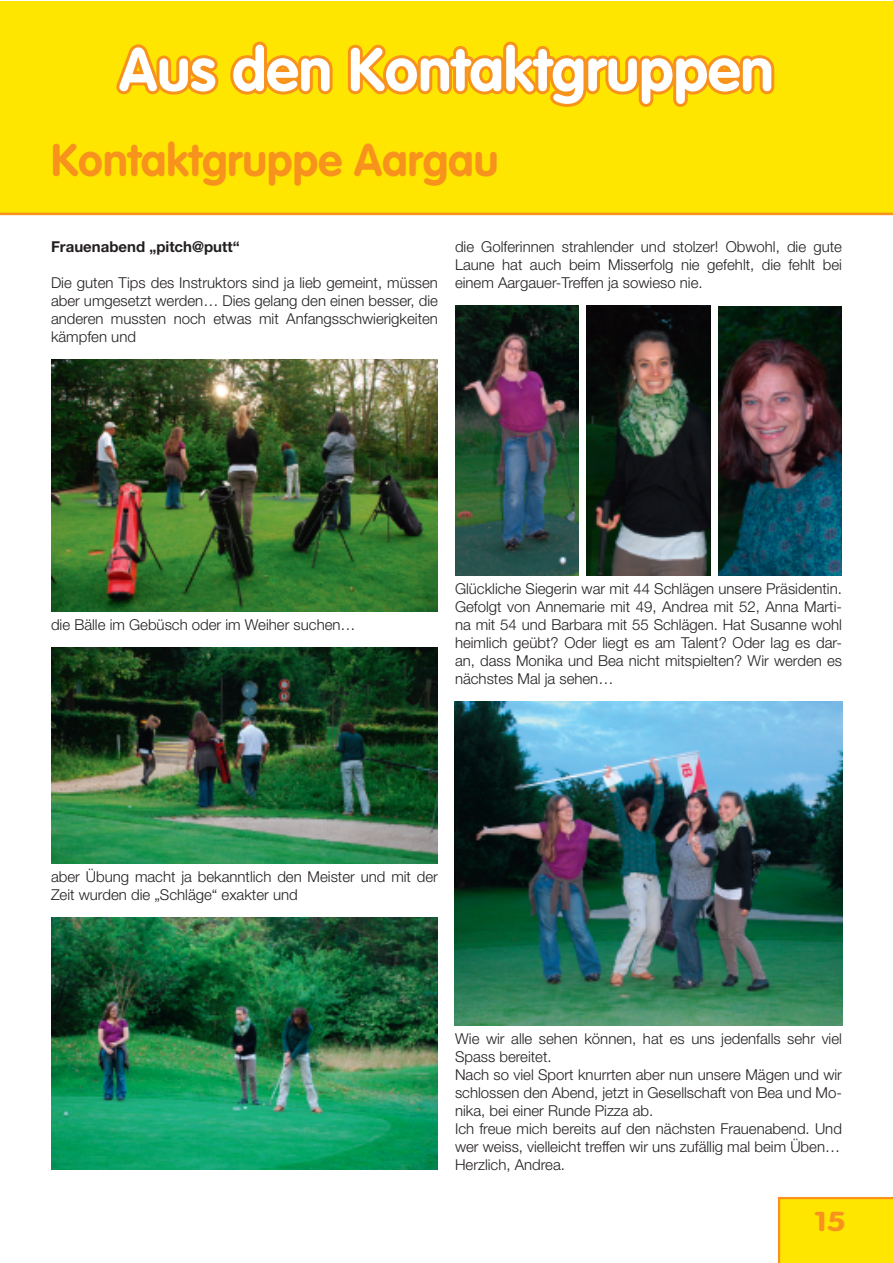
<style>
.page{position:relative;width:893px;height:1263px;background:#fff}
.page>*{position:absolute;margin:0;border:0;box-sizing:border-box;transform-origin:0 0}
.t1{font:700 60px "VAG Rounded Std";color:#fff}
.t2{font:700 45px "VAG Rounded Std";color:#f7931d}
.t3{font:700 27px "VAG Rounded Std";color:#f7931d;scale:1.26 1}
.t4{font:300 15px/18px "Helvetica Neue LT Std";color:#231f20;text-align:justify}
.t5{font:700 15px "Helvetica Neue LT Std";color:#231f20}
</style>
<div class="page">
<svg style="left:778px;top:1197px;width:114px;height:66px;background:#fee102"></svg>
<div style="left:0;top:1px;width:892px;height:212px;background:#ffe601"></div>
<svg style="left:116px;top:44px;width:103px;height:51px"></svg>
<svg style="left:230px;top:41px;width:103px;height:54px"></svg>
<svg style="left:347px;top:41px;width:428px;height:66px"></svg>
<hr style="left:0;top:213px;width:892px;height:2px;background:#f7931d">
<img style="left:51px;top:360px;width:387px;height:252px">
<img style="left:51px;top:648px;width:387px;height:216px">
<img style="left:51px;top:918px;width:387px;height:251px">
<img style="left:455px;top:306px;width:123px;height:270px">
<img style="left:587px;top:306px;width:123px;height:270px">
<img style="left:719px;top:307px;width:123px;height:269px">
<img style="left:455px;top:702px;width:387px;height:324px">
<h1 class="t1" style="left:119px;top:35px;width:656px">Aus den Kontaktgruppen</h1>
<h2 class="t2" style="left:51px;top:134px;width:449px">Kontaktgruppe Aargau</h2>
<p class="t5" style="left:51px;top:237px;width:190px">Frauenabend „pitch@putt“</p>
<p class="t4" style="left:51px;top:273px;width:388px">Die guten Tips des Instruktors sind ja lieb gemeint, müssen aber umgesetzt werden… Dies gelang den einen besser, die anderen mussten noch etwas mit Anfangsschwierigkeiten kämpfen und</p>
<p class="t4" style="left:455px;top:237px;width:388px">die Golferinnen strahlender und stolzer! Obwohl, die gute Laune hat auch beim Misserfolg nie gefehlt, die fehlt bei einem Aargauer-Treffen ja sowieso nie.</p>
<p class="t4" style="left:51px;top:615px;width:306px">die Bälle im Gebüsch oder im Weiher suchen…</p>
<p class="t4" style="left:455px;top:579px;width:388px">Glückliche Siegerin war mit 44 Schlägen unsere Präsidentin.<br>Gefolgt von Annemarie mit 49, Andrea mit 52, Anna Marti&shy;na mit 54 und Barbara mit 55 Schlägen. Hat Susanne wohl heimlich geübt? Oder liegt es am Talent? Oder lag es dar&shy;an, dass Monika und Bea nicht mitspielten? Wir werden es nächstes Mal ja sehen…</p>
<p class="t4" style="left:51px;top:867px;width:388px">aber Übung macht ja bekanntlich den Meister und mit der<br>Zeit wurden die „Schläge“ exakter und</p>
<p class="t4" style="left:455px;top:1029px;width:388px;text-align:left">Wie wir alle sehen können, hat es uns jedenfalls sehr viel Spass bereitet.<br>Nach so viel Sport knurrten aber nun unsere Mägen und wir schlossen den Abend, jetzt in Gesellschaft von Bea und Mo&shy;nika, bei einer Runde Pizza ab.<br>Ich freue mich bereits auf den nächsten Frauenabend. Und wer weiss, vielleicht treffen wir uns zufällig mal beim Üben… Herzlich, Andrea.</p>
<h3 class="t3" style="left:814px;top:1206px;width:27px">15</h3>
</div>
